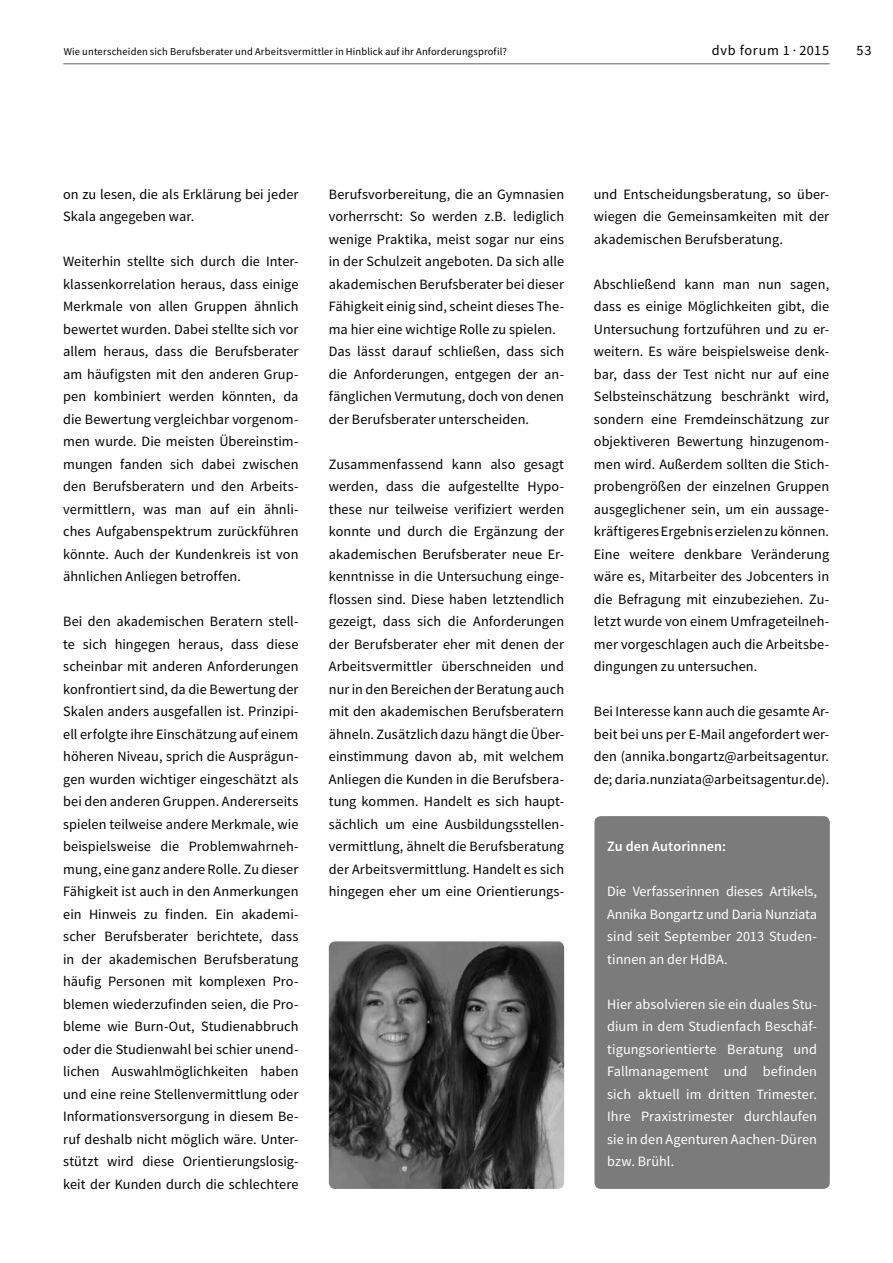
<style>
.page{position:relative;width:893px;height:1263px;background:#fff}
.page>*{position:absolute;margin:0;border:0;box-sizing:border-box;transform-origin:0 0}
.t1{font:14.25px/22.5px "Source Sans Pro";letter-spacing:.005em;color:#000;text-align:justify}
.t2{font:14.25px/22.5px "Source Sans Pro";letter-spacing:.005em;color:#fff;text-align:justify}
.t3{font:600 14.25px "Source Sans Pro";letter-spacing:.01em;color:#fff}
.t4{font:14.25px "Source Sans Pro";letter-spacing:.045em;color:#000}
.t5{font:10.5px "Source Sans Pro";letter-spacing:.015em;color:#000}
</style>
<div class="page">
<hr style="left:64px;top:63px;width:765px;height:1px;background:#7c7b7b">
<div style="left:594px;top:816px;width:236px;height:373px;background:#7c7b7b;border-radius:6px"></div>
<img style="left:329px;top:941px;width:235px;height:248px">
<p class="t5" style="left:64px;top:45px;width:445px">Wie unterscheiden sich Berufsberater und Arbeitsvermittler in Hinblick auf ihr Anforderungsprofil?</p>
<p class="t4" style="left:712px;top:42px;width:119px">dvb forum 1 · 2015</p>
<p class="t1" style="left:856px;top:40px;width:17px">53</p>
<p class="t1" style="left:63px;top:183px;width:237px">on zu lesen, die als Erklärung bei jeder<br>Skala angegeben war.</p>
<p class="t1" style="left:63px;top:251px;width:237px">Weiterhin stellte sich durch die Inter&shy;klassenkorrelation heraus, dass einige Merkmale von allen Gruppen ähnlich bewertet wurden. Dabei stellte sich vor allem heraus, dass die Berufsberater am häufigsten mit den anderen Grup&shy;pen kombiniert werden könnten, da die Bewertung vergleichbar vorgenom&shy;men wurde. Die meisten Übereinstim&shy;mungen fanden sich dabei zwischen den Berufsberatern und den Arbeits&shy;vermittlern, was man auf ein ähnli&shy;ches Aufgabenspektrum zurückführen könnte. Auch der Kundenkreis ist von ähnlichen Anliegen betroffen.</p>
<p class="t1" style="left:63px;top:611px;width:237px">Bei den akademischen Beratern stell&shy;te sich hingegen heraus, dass diese scheinbar mit anderen Anforderungen konfrontiert sind, da die Bewertung der Skalen anders ausgefallen ist. Prinzipi&shy;ell erfolgte ihre Einschätzung auf einem höheren Niveau, sprich die Ausprägun&shy;gen wurden wichtiger eingeschätzt als bei den anderen Gruppen. Andererseits spielen teilweise andere Merkmale, wie beispielsweise die Problemwahrneh&shy;mung, eine ganz andere Rolle. Zu dieser Fähigkeit ist auch in den Anmerkungen ein Hinweis zu finden. Ein akademi&shy;scher Berufsberater berichtete, dass in der akademischen Berufsberatung häufig Personen mit komplexen Pro&shy;blemen wiederzufinden seien, die Pro&shy;bleme wie Burn-Out, Studienabbruch oder die Studienwahl bei schier unend&shy;lichen Auswahlmöglichkeiten haben und eine reine Stellenvermittlung oder Informationsversorgung in diesem Be&shy;ruf deshalb nicht möglich wäre. Unter&shy;stützt wird diese Orientierungslosig&shy;keit der Kunden durch die schlechtere</p>
<p class="t1" style="left:329px;top:183px;width:237px;text-align:left">Berufsvorbereitung, die an Gymnasien vorherrscht: So werden z.B. lediglich wenige Praktika, meist sogar nur eins in der Schulzeit angeboten. Da sich alle akademischen Berufsberater bei dieser Fähigkeit einig sind, scheint dieses The&shy;ma hier eine wichtige Rolle zu spielen.<br>Das lässt darauf schließen, dass sich die Anforderungen, entgegen der an&shy;fänglichen Vermutung, doch von denen der Berufsberater unterscheiden.</p>
<p class="t1" style="left:329px;top:453px;width:237px">Zusammenfassend kann also gesagt werden, dass die aufgestellte Hypo&shy;these nur teilweise verifiziert werden konnte und durch die Ergänzung der akademischen Berufsberater neue Er&shy;kenntnisse in die Untersuchung einge&shy;flossen sind. Diese haben letztendlich gezeigt, dass sich die Anforderungen der Berufsberater eher mit denen der Arbeitsvermittler überschneiden und nur in den Bereichen der Beratung auch mit den akademischen Berufsberatern ähneln. Zusätzlich dazu hängt die Über&shy;einstimmung davon ab, mit welchem Anliegen die Kunden in die Berufsbera&shy;tung kommen. Handelt es sich haupt&shy;sächlich um eine Ausbildungsstellen&shy;vermittlung, ähnelt die Berufsberatung der Arbeitsvermittlung. Handelt es sich hingegen eher um eine Orientierungs-</p>
<p class="t1" style="left:594px;top:183px;width:237px">und Entscheidungsberatung, so über&shy;wiegen die Gemeinsamkeiten mit der akademischen Berufsberatung.</p>
<p class="t1" style="left:594px;top:273px;width:237px">Abschließend kann man nun sagen, dass es einige Möglichkeiten gibt, die Untersuchung fortzuführen und zu er&shy;weitern. Es wäre beispielsweise denk&shy;bar, dass der Test nicht nur auf eine Selbsteinschätzung beschränkt wird, sondern eine Fremdeinschätzung zur objektiveren Bewertung hinzugenom&shy;men wird. Außerdem sollten die Stich&shy;probengrößen der einzelnen Gruppen ausgeglichener sein, um ein aussage&shy;kräftigeres Ergebnis erzielen zu können.<br>Eine weitere denkbare Veränderung wäre es, Mitarbeiter des Jobcenters in die Befragung mit einzubeziehen. Zu&shy;letzt wurde von einem Umfrageteilneh&shy;mer vorgeschlagen auch die Arbeitsbe&shy;dingungen zu untersuchen.</p>
<p class="t1" style="left:594px;top:701px;width:237px">Bei Interesse kann auch die gesamte Ar&shy;beit bei uns per E-Mail angefordert wer&shy;den (annika.bongartz@arbeitsagentur. de; daria.nunziata@arbeitsagentur.de).</p>
<p class="t3" style="left:607px;top:838px;width:120px">Zu den Autorinnen:</p>
<p class="t2" style="left:607px;top:881px;width:211px">Die Verfasserinnen dieses Artikels, Annika Bongartz und Daria Nunziata sind seit September 2013 Studen&shy;tinnen an der HdBA.</p>
<p class="t2" style="left:607px;top:993px;width:211px">Hier absolvieren sie ein duales Stu&shy;dium in dem Studienfach Beschäf&shy;tigungsorientierte Beratung und Fallmanagement und befinden sich aktuell im dritten Trimester.<br>Ihre Praxistrimester durchlaufen sie in den Agenturen Aachen-Düren bzw. Brühl.</p>
</div>
